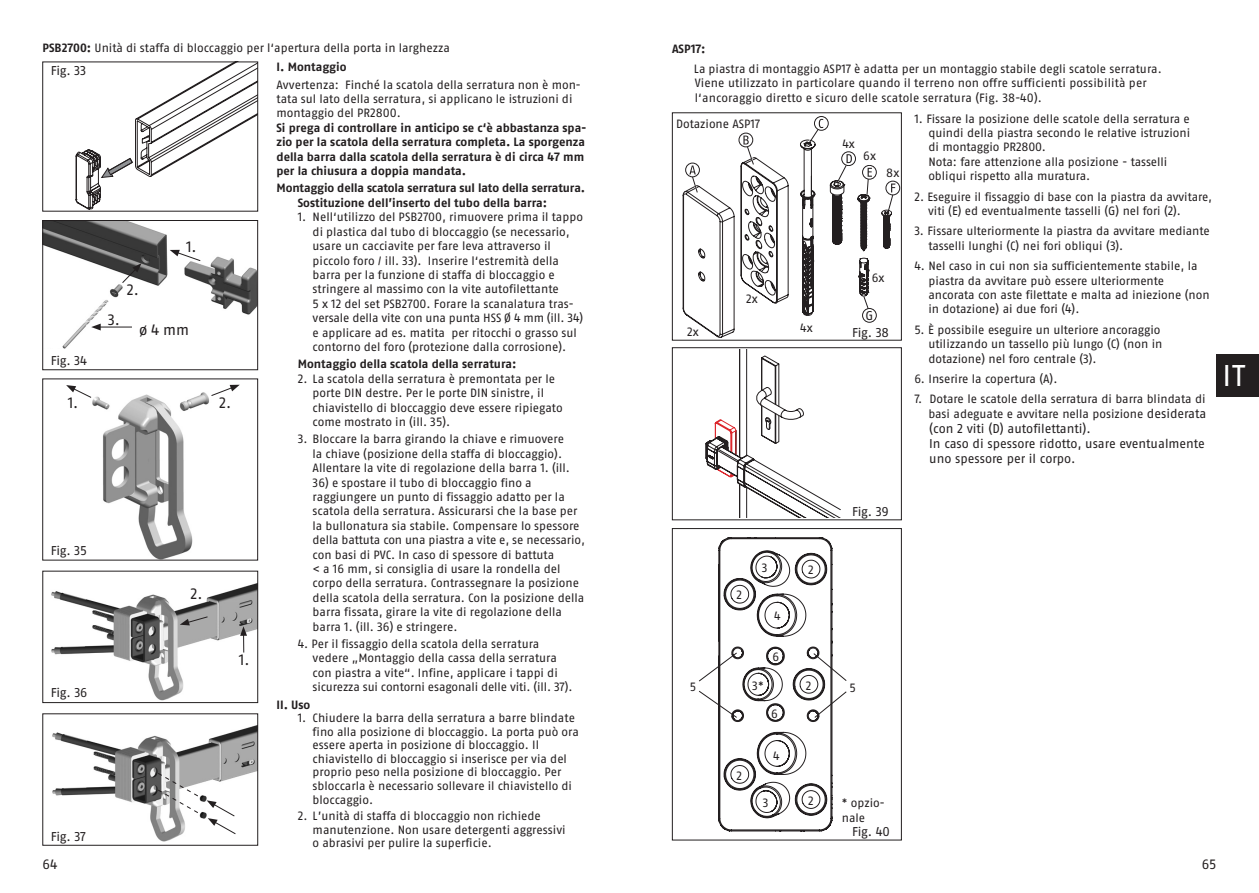
<style>
.page{position:relative;width:1259px;height:893px;background:#fff}
.page>*{position:absolute;margin:0;border:0;box-sizing:border-box;transform-origin:0 0}
.t1{font:30px "ABUS Fago Pro";color:#fff}
.t2{font:15px "ABUS Fago Pro";color:#231f20}
.t3{font:13.5px "ABUS Fago Pro";color:#231f20}
.t4{font:12.75px/15px "ABUS Fago Pro";letter-spacing:-.005em;color:#231f20}
.t5{font:12px/14.4px "ABUS Fago Pro";color:#231f20}
.t6{font:700 12px/14.4px "ABUS Fago Pro";color:#231f20}
.s1{font-weight:700}
.s2{font-weight:400}
.s3{font-size:12.75px}
</style>
<div class="page">
<div style="left:1216px;top:354px;width:43px;height:42px;background:#231f20"></div>
<img style="left:45px;top:222px;width:211px;height:127px">
<div style="left:43px;top:220px;width:215px;height:150px;border:1px solid #231f20"></div>
<img style="left:92px;top:384px;width:148px;height:174px">
<svg style="left:170px;top:250px;width:31px;height:12px"></svg>
<svg style="left:121px;top:263px;width:20px;height:21px"></svg>
<hr style="left:98px;top:327px;width:34px;height:1px;background:#231f20">
<svg style="left:91px;top:324px;width:10px;height:6px"></svg>
<svg style="left:66px;top:385px;width:26px;height:13px"></svg>
<svg style="left:210px;top:385px;width:30px;height:12px"></svg>
<svg style="left:76px;top:62px;width:182px;height:147px"></svg>
<img style="left:51px;top:583px;width:205px;height:118px">
<div style="left:43px;top:571px;width:215px;height:132px;border:1px solid #231f20"></div>
<img style="left:52px;top:725px;width:204px;height:117px">
<svg style="left:180px;top:616px;width:28px;height:9px"></svg>
<svg style="left:240px;top:626px;width:7px;height:26px"></svg>
<svg style="left:207px;top:800px;width:29px;height:35px"></svg>
<svg style="left:157px;top:772px;width:42px;height:42px"></svg>
<div style="left:814px;top:116px;width:14px;height:15px;border:1px solid #231f20;border-radius:50%"></div>
<div style="left:885px;top:181px;width:15px;height:14px;border:1px solid #231f20;border-radius:50%"></div>
<svg style="left:682px;top:119px;width:213px;height:219px"></svg>
<div style="left:672px;top:347px;width:229px;height:173px;border:1px solid #231f20"></div>
<svg style="left:699px;top:537px;width:148px;height:294px"></svg>
<div style="left:672px;top:528px;width:229px;height:312px;border:1px solid #231f20"></div>
<svg style="left:705px;top:349px;width:136px;height:168px"></svg>
<p class="t5" style="left:43px;top:41px;width:409px"><span class="s1">PSB2700:</span> Unità di staffa di bloccaggio per l‘apertura della porta in larghezza</p>
<p class="t6" style="left:276px;top:60px;width:71px">I. Montaggio</p>
<p class="t6" style="left:276px;top:77px;width:311px"><span class="s2">Avvertenza: Finché la scatola della serratura non è mon&shy;tata sul lato della serratura, si applicano le istruzioni di montaggio del PR2800.<br></span>Si prega di controllare in anticipo se c‘è abbastanza spa&shy;zio per la scatola della serratura completa. La sporgenza della barra dalla scatola della serratura è di circa 47 mm per la chiusura a doppia mandata.</p>
<p class="t6" style="left:276px;top:181px;width:310px">Montaggio della scatola serratura sul lato della serratura.</p>
<p class="t6" style="left:298px;top:195px;width:251px">Sostituzione dell’inserto del tubo della barra:</p>
<p class="t5" style="left:313px;top:210px;width:272px;text-indent:-15px">1. Nell‘utilizzo del PSB2700, rimuovere prima il tappo di plastica dal tubo di bloccaggio (se necessario, usare un cacciavite per fare leva attraverso il piccolo foro / ill. 33). Inserire l‘estremità della barra per la funzione di staffa di bloccaggio e stringere al massimo con la vite autofilettante<br>5 x 12 del set PSB2700. Forare la scanalatura tras&shy;versale della vite con una punta HSS Ø 4 mm (ill. 34) e applicare ad es. matita per ritocchi o grasso sul contorno del foro (protezione dalla corrosione).</p>
<p class="t6" style="left:298px;top:357px;width:220px">Montaggio della scatola della serratura:</p>
<p class="t5" style="left:313px;top:371px;width:252px;text-indent:-15px">2. La scatola della serratura è premontata per le porte DIN destre. Per le porte DIN sinistre, il chiavistello di bloccaggio deve essere ripiegato come mostrato in (ill. 35).</p>
<p class="t5" style="left:313px;top:432px;width:259px;text-indent:-15px">3. Bloccare la barra girando la chiave e rimuovere la chiave (posizione della staffa di bloccaggio).<br>Allentare la vite di regolazione della barra 1. (ill.</p>
<p class="t5" style="left:313px;top:475px;width:274px">36) e spostare il tubo di bloccaggio fino a raggiungere un punto di fissaggio adatto per la scatola della serratura. Assicurarsi che la base per la bullonatura sia stabile. Compensare lo spessore della battuta con una piastra a vite e, se necessario, con basi di PVC. In caso di spessore di battuta<br>&lt; a 16 mm, si consiglia di usare la rondella del corpo della serratura. Contrassegnare la posizione della scatola della serratura. Con la posizione della barra fissata, girare la vite di regolazione della barra 1. (ill. 36) e stringere.</p>
<p class="t5" style="left:313px;top:636px;width:261px;text-indent:-15px">4. Per il fissaggio della scatola della serratura vedere „Montaggio della cassa della serratura con piastra a vite“. Infine, applicare i tappi di sicurezza sui contorni esagonali delle viti. (ill. 37).</p>
<p class="t6" style="left:276px;top:697px;width:35px">II. Uso</p>
<p class="t5" style="left:313px;top:711px;width:268px;line-height:13.6px;text-indent:-15px">1. Chiudere la barra della serratura a barre blindate fino alla posizione di bloccaggio. La porta può ora essere aperta in posizione di bloccaggio. Il chiavistello di bloccaggio si inserisce per via del proprio peso nella posizione di bloccaggio. Per sbloccarla è necessario sollevare il chiavistello di bloccaggio.</p>
<p class="t5" style="left:313px;top:809px;width:254px;line-height:13.5px;text-indent:-15px">2. L’unità di staffa di bloccaggio non richiede manutenzione. Non usare detergenti aggressivi o abrasivi per pulire la superficie.</p>
<p class="t4" style="left:51px;top:63px;width:37px">Fig. 33</p>
<p class="t2" style="left:186px;top:238px;width:12px">1.</p>
<p class="t2" style="left:127px;top:281px;width:14px">2.</p>
<p class="t2" style="left:108px;top:311px;width:14px">3.</p>
<p class="t2" style="left:139px;top:320px;width:52px">ø 4 mm</p>
<p class="t4" style="left:51px;top:353px;width:38px">Fig. 34</p>
<p class="t2" style="left:68px;top:394px;width:12px">1.</p>
<p class="t2" style="left:219px;top:394px;width:14px">2.</p>
<p class="t4" style="left:51px;top:543px;width:38px">Fig. 35</p>
<p class="t2" style="left:191px;top:584px;width:14px">2.</p>
<p class="t2" style="left:239px;top:651px;width:12px">1.</p>
<p class="t4" style="left:51px;top:685px;width:38px">Fig. 36</p>
<p class="t4" style="left:51px;top:829px;width:37px">Fig. 37</p>
<p class="t6" style="left:672px;top:41px;width:35px">ASP17:</p>
<p class="t5" style="left:694px;top:62px;width:469px">La piastra di montaggio ASP17 è adatta per un montaggio stabile degli scatole serratura.<br>Viene utilizzato in particolare quando il terreno non offre sufficienti possibilità per l‘ancoraggio diretto e sicuro delle scatole serratura (Fig. 38-40).</p>
<p class="t5" style="left:928px;top:111px;width:263px;text-align:justify;text-indent:-14px">1. Fissare la posizione delle scatole della serratura e quindi della piastra secondo le relative istruzioni di montaggio PR2800.</p>
<p class="t5" style="left:928px;top:154px;width:240px">Nota: fare attenzione alla posizione - tasselli obliqui rispetto alla muratura.</p>
<p class="t5" style="left:928px;top:189px;width:285px;text-indent:-14px">2. Eseguire il fissaggio di base con la piastra da avvitare, viti (E) ed eventualmente tasselli (G) nel fori (2).</p>
<p class="t5" style="left:928px;top:224px;width:283px;text-indent:-14px">3. Fissare ulteriormente la piastra da avvitare mediante tasselli lunghi (C) nei fori obliqui (3).</p>
<p class="t5" style="left:928px;top:259px;width:283px;text-indent:-14px">4. Nel caso in cui non sia sufficientemente stabile, la piastra da avvitare può essere ulteriormente ancorata con aste filettate e malta ad iniezione (non in dotazione) ai due fori (4).</p>
<p class="t5" style="left:928px;top:322px;width:236px;text-indent:-14px">5. È possibile eseguire un ulteriore ancoraggio utilizzando un tassello più lungo (C) (non in dotazione) nel foro centrale (3).</p>
<p class="t5" style="left:914px;top:372px;width:144px">6. Inserire la copertura (A).</p>
<p class="t5" style="left:914px;top:392px;width:293px;line-height:15px;text-align:right">7. Dotare le scatole della serratura di barra blindata di basi adeguate e avvitare nella posizione <span class="s3">desiderata</span></p>
<p class="t4" style="left:929px;top:421px;width:163px">(con 2 viti (D) autofilettanti).</p>
<p class="t4" style="left:929px;top:436px;width:277px">In caso di spessore ridotto, usare eventualmente uno spessore per il corpo.</p>
<p class="t5" style="left:676px;top:116px;width:85px">Dotazione ASP17</p>
<p class="t5" style="left:842px;top:137px;width:14px">4x</p>
<p class="t5" style="left:863px;top:149px;width:14px">6x</p>
<p class="t5" style="left:886px;top:166px;width:15px">8x</p>
<p class="t5" style="left:871px;top:271px;width:14px">6x</p>
<p class="t5" style="left:746px;top:292px;width:13px">2x</p>
<p class="t4" style="left:865px;top:308px;width:9px">G</p>
<p class="t5" style="left:800px;top:321px;width:14px">4x</p>
<p class="t4" style="left:852px;top:325px;width:39px">Fig. 38</p>
<p class="t5" style="left:687px;top:325px;width:13px">2x</p>
<p class="t5" style="left:690px;top:679px;width:8px">5</p>
<p class="t5" style="left:736px;top:587px;width:7px">2</p>
<p class="t5" style="left:762px;top:560px;width:7px">3</p>
<p class="t5" style="left:774px;top:608px;width:8px">4</p>
<p class="t5" style="left:752px;top:679px;width:13px">3*</p>
<p class="t5" style="left:772px;top:649px;width:8px">6</p>
<p class="t5" style="left:771px;top:706px;width:8px">6</p>
<p class="t5" style="left:736px;top:768px;width:7px">2</p>
<p class="t5" style="left:773px;top:748px;width:8px">4</p>
<p class="t5" style="left:763px;top:796px;width:7px">3</p>
<p class="t5" style="left:808px;top:562px;width:7px">2</p>
<p class="t5" style="left:805px;top:679px;width:7px">2</p>
<p class="t5" style="left:808px;top:794px;width:7px">2</p>
<p class="t4" style="left:852px;top:504px;width:38px">Fig. 39</p>
<p class="t5" style="left:849px;top:680px;width:8px">5</p>
<p class="t5" style="left:842px;top:796px;width:44px">* opzio&shy;nale</p>
<p class="t4" style="left:852px;top:824px;width:39px">Fig. 40</p>
<p class="t3" style="left:43px;top:856px;width:16px">64</p>
<p class="t3" style="left:1202px;top:856px;width:16px">65</p>
<p class="t1" style="left:1222px;top:357px;width:24px">IT</p>
</div>
